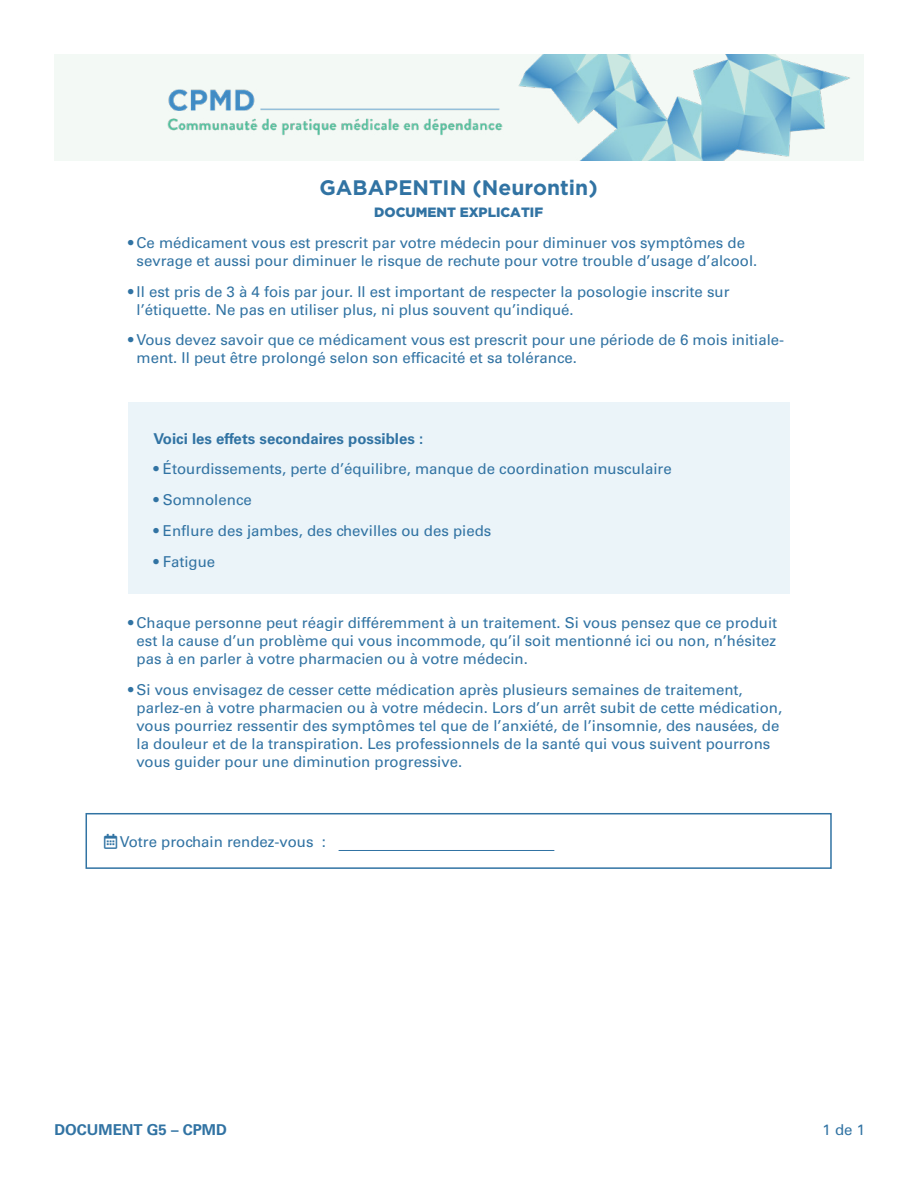
<style>
.page{position:relative;width:918px;height:1188px;background:#fff}
.page>*{position:absolute;margin:0;border:0;box-sizing:border-box;transform-origin:0 0}
.t1{font:700 21px "Gotham";color:#3173a3}
.t2{font:15px/18px "Univers LT Std";color:#3173a3}
.t3{font:700 15px "Univers LT Std";color:#3173a3}
.t4{font:900 13.5px "Gotham";color:#3173a3}
</style>
<div class="page">
<div style="left:54px;top:54px;width:810px;height:106px;background:#f3f9f5"></div>
<img style="left:532px;top:54px;width:318px;height:106px">
<img style="left:167px;top:65px;width:409px;height:79px">
<div style="left:128px;top:403px;width:661px;height:191px;background:#ebf4f9"></div>
<hr style="left:339px;top:850px;width:215px;height:1px;background:#3173a3">
<div style="left:86px;top:813px;width:746px;height:56px;border:2px solid #3173a3"></div>
<h1 class="t1" style="left:320px;top:175px;width:280px">GABAPENTIN (Neurontin)</h1>
<p class="t4" style="left:374px;top:205px;width:170px">DOCUMENT EXPLICATIF</p>
<p class="t2" style="left:137px;top:234px;width:622px;text-indent:-9px">• Ce médicament vous est prescrit par votre médecin pour diminuer vos symptômes de sevrage et aussi pour diminuer le risque de rechute pour votre trouble d’usage d’alcool.</p>
<p class="t2" style="left:137px;top:282px;width:595px;text-indent:-9px">• Il est pris de 3 à 4 fois par jour. Il est important de respecter la posologie inscrite sur l’étiquette. Ne pas en utiliser plus, ni plus souvent qu’indiqué.</p>
<p class="t2" style="left:137px;top:331px;width:649px;text-indent:-9px">• Vous devez savoir que ce médicament vous est prescrit pour une période de 6 mois initiale&shy;ment. Il peut être prolongé selon son efficacité et sa tolérance.</p>
<p class="t3" style="left:154px;top:430px;width:271px">Voici les effets secondaires possibles :</p>
<p class="t2" style="left:154px;top:460px;width:520px">• Étourdissements, perte d’équilibre, manque de coordination musculaire</p>
<p class="t2" style="left:154px;top:491px;width:100px">• Somnolence</p>
<p class="t2" style="left:154px;top:522px;width:339px">• Enflure des jambes, des chevilles ou des pieds</p>
<p class="t2" style="left:154px;top:552px;width:63px">• Fatigue</p>
<p class="t2" style="left:137px;top:614px;width:642px;text-align:justify;text-indent:-9px">• Chaque personne peut réagir différemment à un traitement. Si vous pensez que ce produit est la cause d’un problème qui vous incommode, qu’il soit mentionné ici ou non, n’hésitez pas à en parler à votre pharmacien ou à votre médecin.</p>
<p class="t2" style="left:137px;top:681px;width:647px;text-indent:-9px">• Si vous envisagez de cesser cette médication après plusieurs semaines de traitement, parlez-en à votre pharmacien ou à votre médecin. Lors d’un arrêt subit de cette médication, vous pourriez ressentir des symptômes tel que de l’anxiété, de l’insomnie, des nausées, de la douleur et de la transpiration. Les professionnels de la santé qui vous suivent pourrons vous guider pour une diminution progressive.</p>
<p class="t2" style="left:104px;top:833px;width:224px">▲ Votre prochain rendez-vous :</p>
<p class="t3" style="left:54px;top:1121px;width:174px">DOCUMENT G5 – CPMD</p>
<p class="t2" style="left:823px;top:1121px;width:44px">1 de 1</p>
</div>
